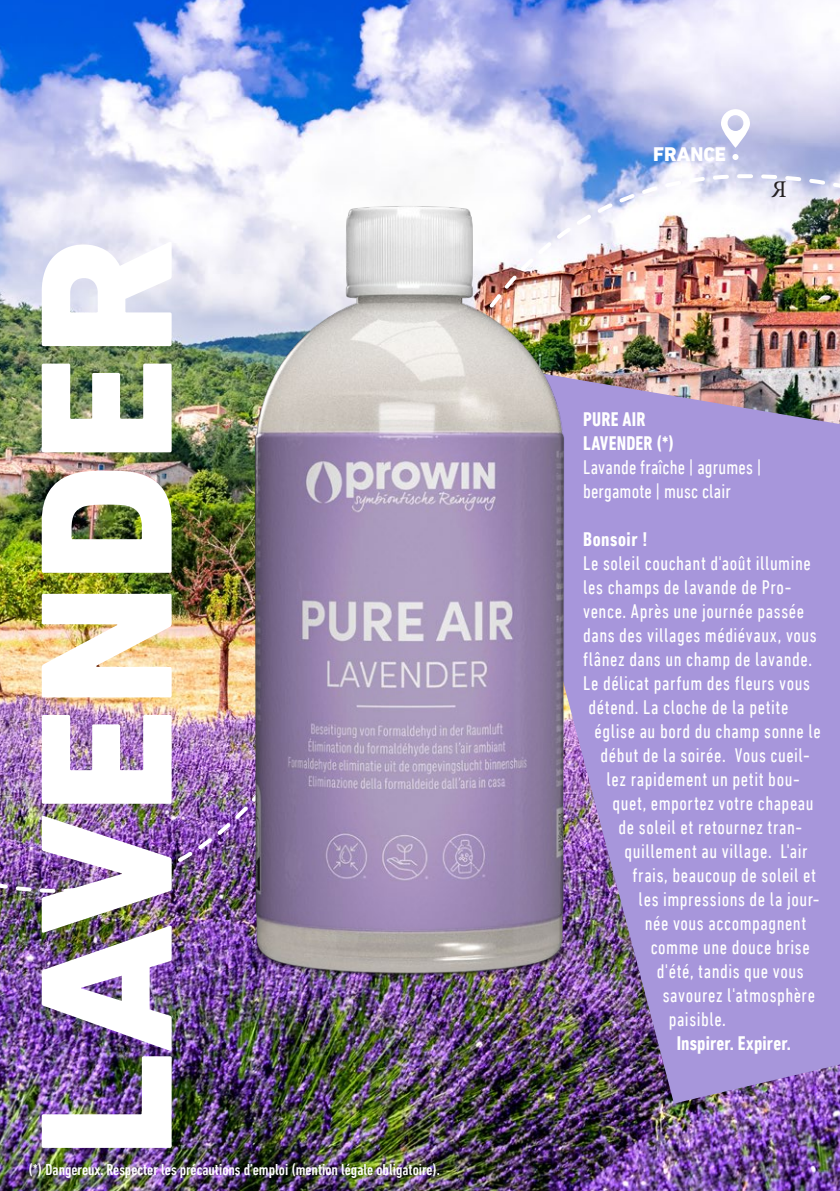
<style>
.page{position:relative;width:840px;height:1191px;background:#fff}
.page>*{position:absolute;margin:0;border:0;box-sizing:border-box;transform-origin:0 0}
.t1{font:800 190.8px "DIN Next LT Pro";color:#fff}
.t2{font:condensed 20px "DIN Next LT Pro";letter-spacing:.025em;color:#fff}
.t3{font:condensed 20px/24px "DIN Next LT Pro";letter-spacing:.005em;color:#fff}
.t4{font:700 condensed 20px/24px "DIN Next LT Pro";letter-spacing:.005em;color:#fff}
.t5{font:700 condensed 20px "DIN Next LT Pro";letter-spacing:.025em;color:#fff}
.t6{font:800 20px "DIN Next LT Pro";color:#fff}
.t7{font:500 condensed 16px "DIN Next LT Pro";color:#fff}
</style>
<div class="page">
<img style="left:0;top:0;width:839px;height:1191px">
<svg style="left:416px;top:129px;width:423px;height:43px"></svg>
<img style="left:7px;top:891px;width:197px;height:34px">
<img style="left:0;top:172px;width:839px;height:719px">
<svg style="left:732px;top:154px;width:6px;height:6px"></svg>
<svg style="left:720px;top:109px;width:29px;height:39px"></svg>
<img style="left:479px;top:363px;width:360px;height:740px">
<img style="left:204px;top:174px;width:412px;height:835px">
<svg style="left:771px;top:182px;width:14px;height:15px"></svg>
<p class="t1" style="left:-6px;top:1158px;width:923px;rotate:-90deg">LAVENDER</p>
<p class="t7" style="left:28px;top:1160px;width:413px">(*) Dangereux. Respecter les précautions d’emploi (mention légale obligatoire).</p>
<p class="t6" style="left:653px;top:142px;width:74px">FRANCE</p>
<p class="t4" style="left:583px;top:407px;width:92px">PURE AIR<br>LAVENDER (*)</p>
<p class="t3" style="left:583px;top:455px;width:180px">Lavande fraîche | agrumes | bergamote | musc clair</p>
<p class="t5" style="left:583px;top:528px;width:66px">Bonsoir !</p>
<p class="t2" style="left:583px;top:552px;width:229px">Le soleil couchant d'août illumine</p>
<p class="t2" style="left:583px;top:576px;width:210px">les champs de lavande de Pro-</p>
<p class="t2" style="left:583px;top:600px;width:222px">vence. Après une journée passée</p>
<p class="t2" style="left:583px;top:624px;width:235px">dans des villages médiévaux, vous</p>
<p class="t2" style="left:583px;top:648px;width:230px">flânez dans un champ de lavande.</p>
<p class="t2" style="left:583px;top:672px;width:228px">Le délicat parfum des fleurs vous</p>
<p class="t2" style="left:588px;top:696px;width:201px">détend. La cloche de la petite</p>
<p class="t2" style="left:594px;top:720px;width:227px">église au bord du champ sonne le</p>
<p class="t2" style="left:600px;top:744px;width:211px">début de la soirée. Vous cueil-</p>
<p class="t2" style="left:606px;top:768px;width:194px">lez rapidement un petit bou-</p>
<p class="t2" style="left:612px;top:792px;width:202px">quet, emportez votre chapeau</p>
<p class="t2" style="left:618px;top:816px;width:185px">de soleil et retournez tran-</p>
<p class="t2" style="left:624px;top:840px;width:184px">quillement au village. L'air</p>
<p class="t2" style="left:632px;top:864px;width:185px">frais, beaucoup de soleil et</p>
<p class="t2" style="left:638px;top:888px;width:182px">les impressions de la jour-</p>
<p class="t2" style="left:644px;top:912px;width:163px">née vous accompagnent</p>
<p class="t2" style="left:650px;top:936px;width:161px">comme une douce brise</p>
<p class="t2" style="left:656px;top:960px;width:148px">d'été, tandis que vous</p>
<p class="t2" style="left:662px;top:984px;width:154px">savourez l'atmosphère</p>
<p class="t2" style="left:668px;top:1008px;width:59px">paisible.</p>
<p class="t4" style="left:676px;top:1031px;width:116px">Inspirer. Expirer.</p>
</div>
